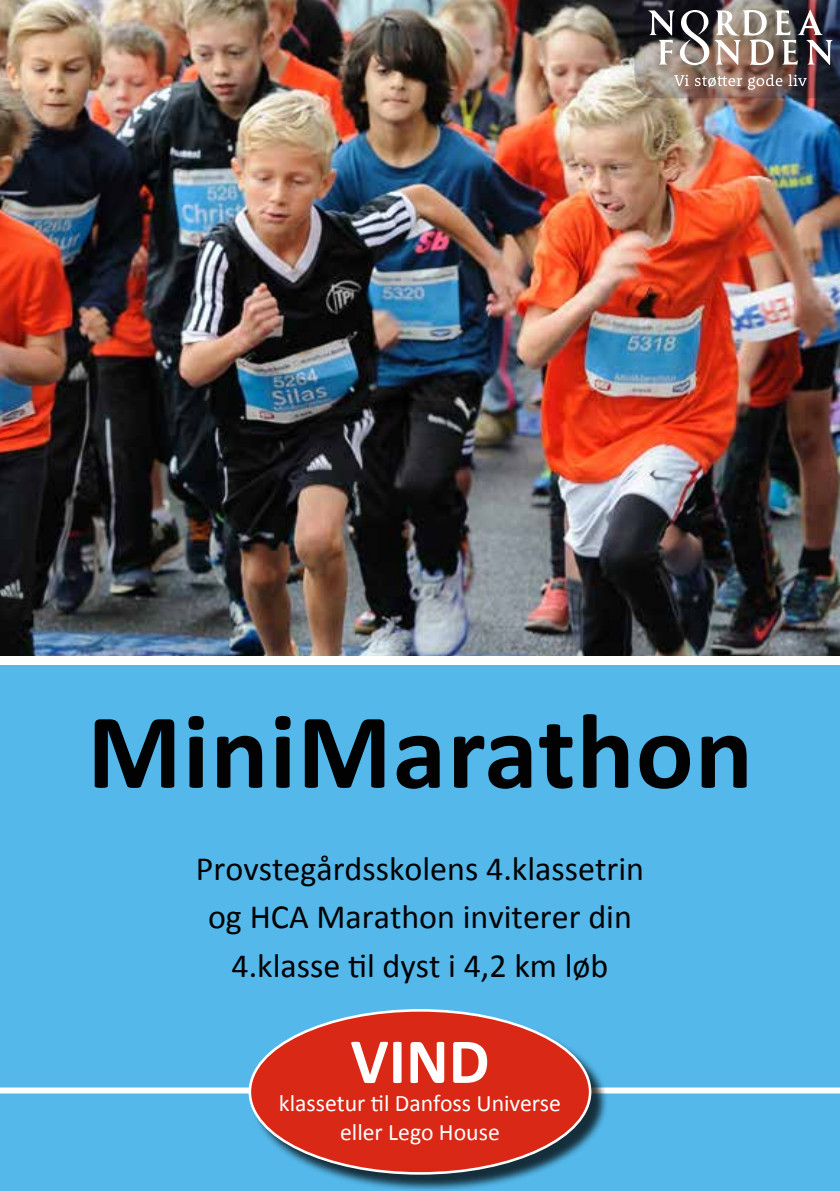
<style>
.page{position:relative;width:840px;height:1191px;background:#fff}
.page>*{position:absolute;margin:0;border:0;box-sizing:border-box;transform-origin:0 0}
.t1{font:700 108px "Calibri";letter-spacing:.01em;color:#020203}
.t2{font:700 64.6px "Calibri";color:#fff}
.t3{font:34px/48.6px "Calibri";color:#020203;text-align:center}
.t4{font:23.8px/28.4px "Calibri";color:#fff;text-align:center}
</style>
<div class="page">
<div style="left:0;top:665px;width:839px;height:526px;background:#54b8ea"></div>
<img style="left:0;top:0;width:839px;height:656px">
<div style="left:0;top:1087px;width:839px;height:6px;background:#fff"></div>
<div style="left:251px;top:1011px;width:357px;height:180px;background:#000;opacity:.75"></div>
<div style="left:250px;top:1010px;width:339px;height:163px;background:#d92816;border-radius:50%"></div>
<img style="left:634px;top:0;width:205px;height:98px">
<h1 class="t1" style="left:87px;top:682px;width:667px">MiniMarathon</h1>
<p class="t3" style="left:196px;top:844px;width:449px">Provstegårdsskolens 4.klassetrin og HCA Marathon inviterer din<br>4.klasse til dyst i 4,2 km løb</p>
<h2 class="t2" style="left:350px;top:1020px;width:140px">VIND</h2>
<p class="t4" style="left:279px;top:1089px;width:283px">klassetur til Danfoss Universe eller Lego House</p>
</div>
